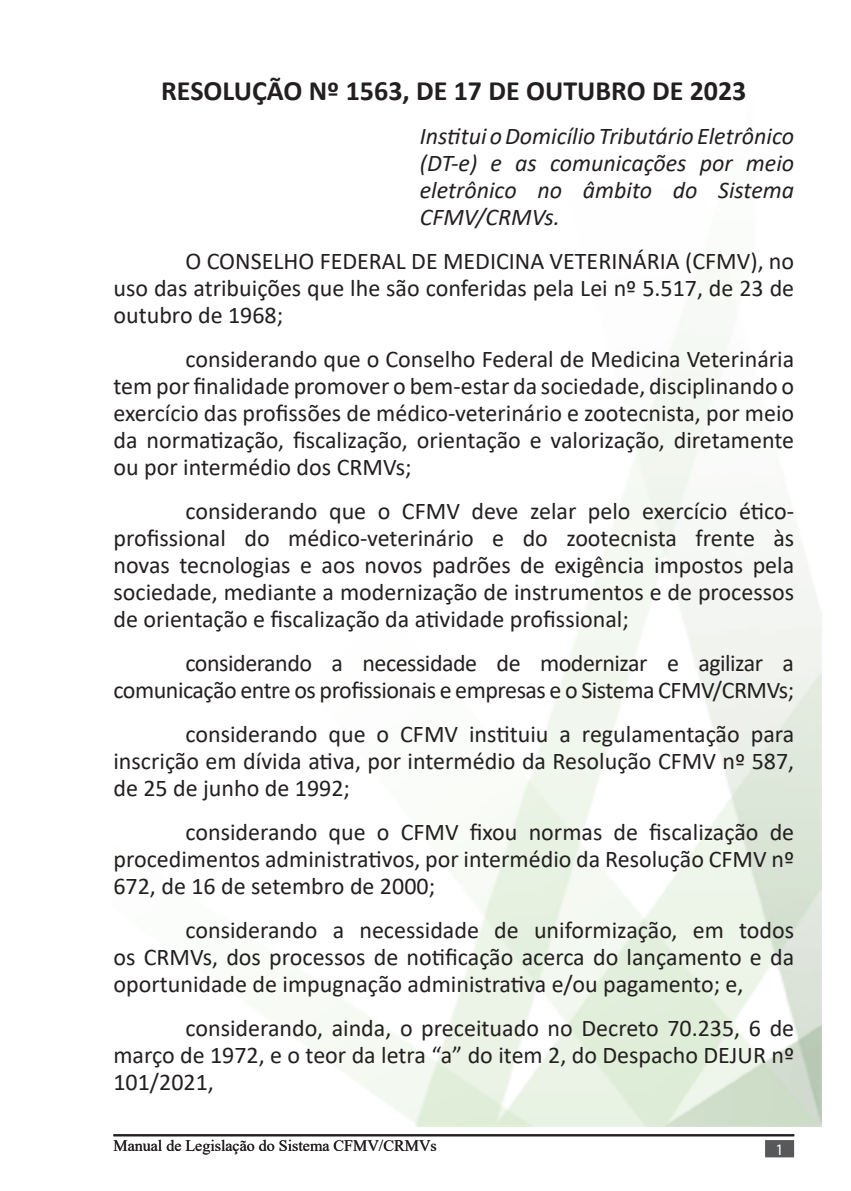
<style>
.page{position:relative;width:851px;height:1191px;background:#fff}
.page>*{position:absolute;margin:0;border:0;box-sizing:border-box;transform-origin:0 0}
.t1{font:700 28px "Calibri";color:#231f20}
.t2{font:24px/27px "Calibri";color:#231f20;text-align:justify}
.t3{font:24px/27px "Calibri";letter-spacing:-.02em;color:#231f20;text-align:right}
.t4{font:italic 24px/27px "Calibri";color:#231f20;text-align:justify}
.t5{font:16px "Times New Roman";color:#231f20}
.t6{font:16px "Myriad Pro";color:#fff}
</style>
<div class="page">
<hr style="left:113px;top:1134px;width:681px;height:2px;background:#231f20">
<div style="left:765px;top:1140px;width:28px;height:17px;background:#57585a;border:2px solid #57585a"></div>
<p class="t1" style="left:161px;top:71px;width:586px">RESOLUÇÃO Nº 1563, DE 17 DE OUTUBRO DE 2023</p>
<p class="t4" style="left:420px;top:121px;width:376px">Institui o Domicílio Tributário Eletrônico (DT-e) e as comunicações por meio eletrônico no âmbito do Sistema CFMV/CRMVs.</p>
<p class="t2" style="left:113px;top:247px;width:682px;text-indent:72px">O CONSELHO FEDERAL DE MEDICINA VETERINÁRIA (CFMV), no uso das atribuições que lhe são conferidas pela Lei nº 5.517, de 23 de outubro de 1968;</p>
<p class="t2" style="left:113px;top:345px;width:682px;text-indent:72px">considerando que o Conselho Federal de Medicina Veterinária tem por finalidade promover o bem-estar da sociedade, disciplinando o exercício das profissões de médico-veterinário e zootecnista, por meio da normatização, fiscalização, orientação e valorização, diretamente ou por intermédio dos CRMVs;</p>
<p class="t2" style="left:113px;top:497px;width:682px;text-indent:72px">considerando que o CFMV deve zelar pelo exercício ético&shy;profissional do médico-veterinário e do zootecnista frente às novas tecnologias e aos novos padrões de exigência impostos pela sociedade, mediante a modernização de instrumentos e de processos de orientação e fiscalização da atividade profissional;</p>
<p class="t3" style="left:113px;top:649px;width:682px">considerando a necessidade de modernizar e agilizar a comunicação entre os profissionais e empresas e o Sistema CFMV/CRMVs;</p>
<p class="t2" style="left:113px;top:720px;width:682px;text-indent:72px">considerando que o CFMV instituiu a regulamentação para inscrição em dívida ativa, por intermédio da Resolução CFMV nº 587, de 25 de junho de 1992;</p>
<p class="t2" style="left:113px;top:818px;width:682px;text-indent:72px">considerando que o CFMV fixou normas de fiscalização de procedimentos administrativos, por intermédio da Resolução CFMV nº 672, de 16 de setembro de 2000;</p>
<p class="t2" style="left:113px;top:916px;width:682px;text-indent:72px">considerando a necessidade de uniformização, em todos os CRMVs, dos processos de notificação acerca do lançamento e da oportunidade de impugnação administrativa e/ou pagamento; e,</p>
<p class="t2" style="left:113px;top:1014px;width:682px;text-indent:72px">considerando, ainda, o preceituado no Decreto 70.235, 6 de março de 1972, e o teor da letra “a” do item 2, do Despacho DEJUR nº 101/2021,</p>
<p class="t5" style="left:113px;top:1134px;width:325px">Manual de Legislação do Sistema CFMV/CRMVs</p>
<p class="t6" style="left:775px;top:1140px;width:10px">1</p>
</div>
